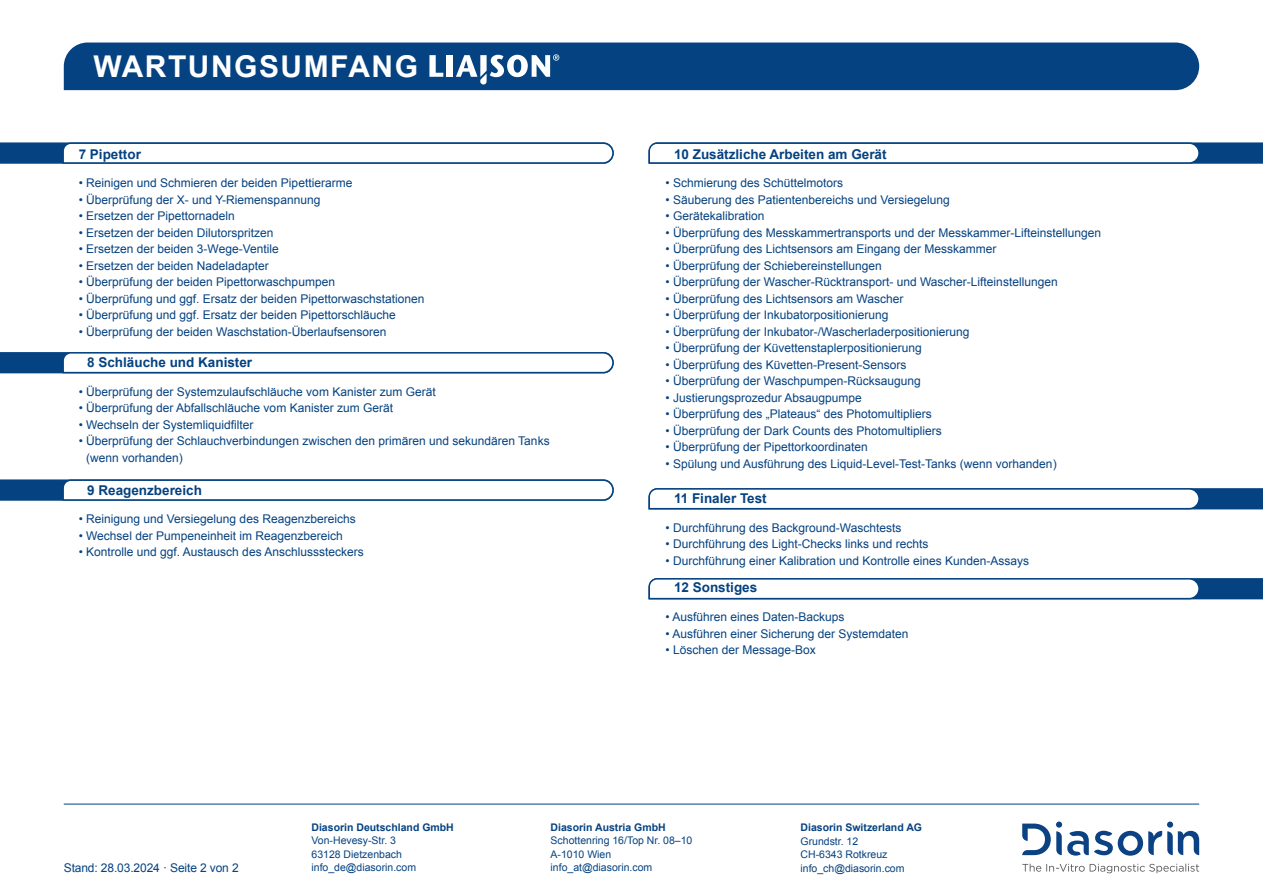
<style>
.page{position:relative;width:1263px;height:893px;background:#fff}
.page>*{position:absolute;margin:0;border:0;box-sizing:border-box;transform-origin:0 0}
.Headline{font:700 30px "Arial";letter-spacing:.05em;color:#fff}
.Subheads{font:700 13.5px "Arial";color:#054281}
.Grundschrift{font:12px/16.5px "Arial";color:#054281}
.t1{font:10.5px "Arial";color:#054281}
.t2{font:700 10.5px "Arial";color:#054281}
</style>
<div class="page">
<hr style="left:64px;top:804px;width:1135px;height:1px;background:#054281">
<div style="left:1056px;top:821px;width:6px;height:7px;background:#0b4283;border-radius:50%"></div>
<div style="left:1167px;top:821px;width:6px;height:7px;background:#0b4283;border-radius:50%"></div>
<svg style="left:1022px;top:824px;width:177px;height:32px"></svg>
<svg style="left:1022px;top:863px;width:177px;height:10px"></svg>
<svg style="left:0;top:142px;width:614px;height:22px"></svg>
<svg style="left:0;top:352px;width:614px;height:22px"></svg>
<svg style="left:0;top:479px;width:614px;height:22px"></svg>
<svg style="left:648px;top:142px;width:615px;height:22px"></svg>
<svg style="left:648px;top:488px;width:615px;height:22px"></svg>
<svg style="left:648px;top:578px;width:615px;height:22px"></svg>
<div style="left:64px;top:43px;width:1135px;height:47px;background:#054281"></div>
<svg style="left:429px;top:55px;width:14px;height:22px"></svg>
<div style="left:447px;top:55px;width:6px;height:22px;background:#fff"></div>
<svg style="left:456px;top:54px;width:103px;height:31px"></svg>
<p class="Headline" style="left:94px;top:47px;width:326px">WARTUNGSUMFANG</p>
<p class="Subheads" style="left:79px;top:145px;width:64px">7 Pipettor</p>
<p class="Grundschrift" style="left:79px;top:175px;width:275px">• Reinigen und Schmieren der beiden Pipettierarme</p>
<p class="Grundschrift" style="left:79px;top:191px;width:243px">• Überprüfung der X- und Y-Riemenspannung</p>
<p class="Grundschrift" style="left:79px;top:208px;width:158px">• Ersetzen der Pipettornadeln</p>
<p class="Grundschrift" style="left:79px;top:224px;width:196px">• Ersetzen der beiden Dilutorspritzen</p>
<p class="Grundschrift" style="left:79px;top:241px;width:202px">• Ersetzen der beiden 3-Wege-Ventile</p>
<p class="Grundschrift" style="left:79px;top:257px;width:192px">• Ersetzen der beiden Nadeladapter</p>
<p class="Grundschrift" style="left:79px;top:274px;width:258px">• Überprüfung der beiden Pipettorwaschpumpen</p>
<p class="Grundschrift" style="left:79px;top:290px;width:347px">• Überprüfung und ggf. Ersatz der beiden Pipettorwaschstationen</p>
<p class="Grundschrift" style="left:79px;top:307px;width:319px">• Überprüfung und ggf. Ersatz der beiden Pipettorschläuche</p>
<p class="Grundschrift" style="left:79px;top:323px;width:309px">• Überprüfung der beiden Waschstation-Überlaufsensoren</p>
<p class="Subheads" style="left:87px;top:353px;width:167px">8 Schläuche und Kanister</p>
<p class="Grundschrift" style="left:79px;top:383px;width:358px">• Überprüfung der Systemzulaufschläuche vom Kanister zum Gerät</p>
<p class="Grundschrift" style="left:79px;top:400px;width:316px">• Überprüfung der Abfallschläuche vom Kanister zum Gerät</p>
<p class="Grundschrift" style="left:79px;top:416px;width:176px">• Wechseln der Systemliquidfilter</p>
<p class="Grundschrift" style="left:86px;top:433px;width:465px;text-indent:-8px">• Überprüfung der Schlauchverbindungen zwischen den primären und sekundären Tanks (wenn vorhanden)</p>
<p class="Subheads" style="left:87px;top:481px;width:116px">9 Reagenzbereich</p>
<p class="Grundschrift" style="left:79px;top:511px;width:279px">• Reinigung und Versiegelung des Reagenzbereichs</p>
<p class="Grundschrift" style="left:79px;top:527px;width:266px">• Wechsel der Pumpeneinheit im Reagenzbereich</p>
<p class="Grundschrift" style="left:79px;top:544px;width:287px">• Kontrolle und ggf. Austausch des Anschlusssteckers</p>
<p class="Subheads" style="left:674px;top:145px;width:214px">10 Zusätzliche Arbeiten am Gerät</p>
<p class="Grundschrift" style="left:665px;top:175px;width:179px">• Schmierung des Schüttelmotors</p>
<p class="Grundschrift" style="left:665px;top:191px;width:286px">• Säuberung des Patientenbereichs und Versiegelung</p>
<p class="Grundschrift" style="left:665px;top:208px;width:100px">• Gerätekalibration</p>
<p class="Grundschrift" style="left:665px;top:224px;width:437px">• Überprüfung des Messkammertransports und der Messkammer-Lifteinstellungen</p>
<p class="Grundschrift" style="left:665px;top:241px;width:332px">• Überprüfung des Lichtsensors am Eingang der Messkammer</p>
<p class="Grundschrift" style="left:665px;top:257px;width:218px">• Überprüfung der Schiebereinstellungen</p>
<p class="Grundschrift" style="left:665px;top:274px;width:394px">• Überprüfung der Wascher-Rücktransport- und Wascher-Lifteinstellungen</p>
<p class="Grundschrift" style="left:665px;top:290px;width:239px">• Überprüfung des Lichtsensors am Wascher</p>
<p class="Grundschrift" style="left:665px;top:307px;width:224px">• Überprüfung der Inkubatorpositionierung</p>
<p class="Grundschrift" style="left:665px;top:323px;width:305px">• Überprüfung der Inkubator-/Wascherladerpositionierung</p>
<p class="Grundschrift" style="left:665px;top:340px;width:258px">• Überprüfung der Küvettenstaplerpositionierung</p>
<p class="Grundschrift" style="left:665px;top:356px;width:242px">• Überprüfung des Küvetten-Present-Sensors</p>
<p class="Grundschrift" style="left:665px;top:373px;width:257px">• Überprüfung der Waschpumpen-Rücksaugung</p>
<p class="Grundschrift" style="left:665px;top:389px;width:198px">• Justierungsprozedur Absaugpumpe</p>
<p class="Grundschrift" style="left:665px;top:406px;width:268px">• Überprüfung des „Plateaus“ des Photomultipliers</p>
<p class="Grundschrift" style="left:665px;top:422px;width:278px">• Überprüfung der Dark Counts des Photomultipliers</p>
<p class="Grundschrift" style="left:665px;top:439px;width:204px">• Überprüfung der Pipettorkoordinaten</p>
<p class="Grundschrift" style="left:665px;top:455px;width:393px">• Spülung und Ausführung des Liquid-Level-Test-Tanks (wenn vorhanden)</p>
<p class="Subheads" style="left:674px;top:489px;width:94px">11 Finaler Test</p>
<p class="Grundschrift" style="left:665px;top:519px;width:237px">• Durchführung des Background-Waschtests</p>
<p class="Grundschrift" style="left:665px;top:536px;width:264px">• Durchführung des Light-Checks links und rechts</p>
<p class="Grundschrift" style="left:665px;top:552px;width:365px">• Durchführung einer Kalibration und Kontrolle eines Kunden-Assays</p>
<p class="Subheads" style="left:674px;top:579px;width:85px">12 Sonstiges</p>
<p class="Grundschrift" style="left:665px;top:609px;width:180px">• Ausführen eines Daten-Backups</p>
<p class="Grundschrift" style="left:665px;top:625px;width:244px">• Ausführen einer Sicherung der Systemdaten</p>
<p class="Grundschrift" style="left:665px;top:642px;width:152px">• Löschen der Message-Box</p>
<p class="Grundschrift" style="left:64px;top:859px;width:176px">Stand: 28.03.2024 · Seite 2 von 2</p>
<p class="t2" style="left:311px;top:820px;width:144px">Diasorin Deutschland GmbH</p>
<p class="t1" style="left:311px;top:834px;width:86px">Von-Hevesy-Str. 3</p>
<p class="t1" style="left:311px;top:847px;width:92px">63128 Dietzenbach</p>
<p class="t1" style="left:311px;top:861px;width:106px">info_de@diasorin.com</p>
<p class="t2" style="left:551px;top:820px;width:117px">Diasorin Austria GmbH</p>
<p class="t1" style="left:551px;top:834px;width:143px">Schottenring 16/Top Nr. 08–10</p>
<p class="t1" style="left:551px;top:847px;width:62px">A-1010 Wien</p>
<p class="t1" style="left:551px;top:861px;width:103px">info_at@diasorin.com</p>
<p class="t2" style="left:800px;top:820px;width:123px">Diasorin Switzerland AG</p>
<p class="t1" style="left:800px;top:834px;width:59px">Grundstr. 12</p>
<p class="t1" style="left:800px;top:847px;width:88px">CH-6343 Rotkreuz</p>
<p class="t1" style="left:800px;top:861px;width:106px">info_ch@diasorin.com</p>
</div>
